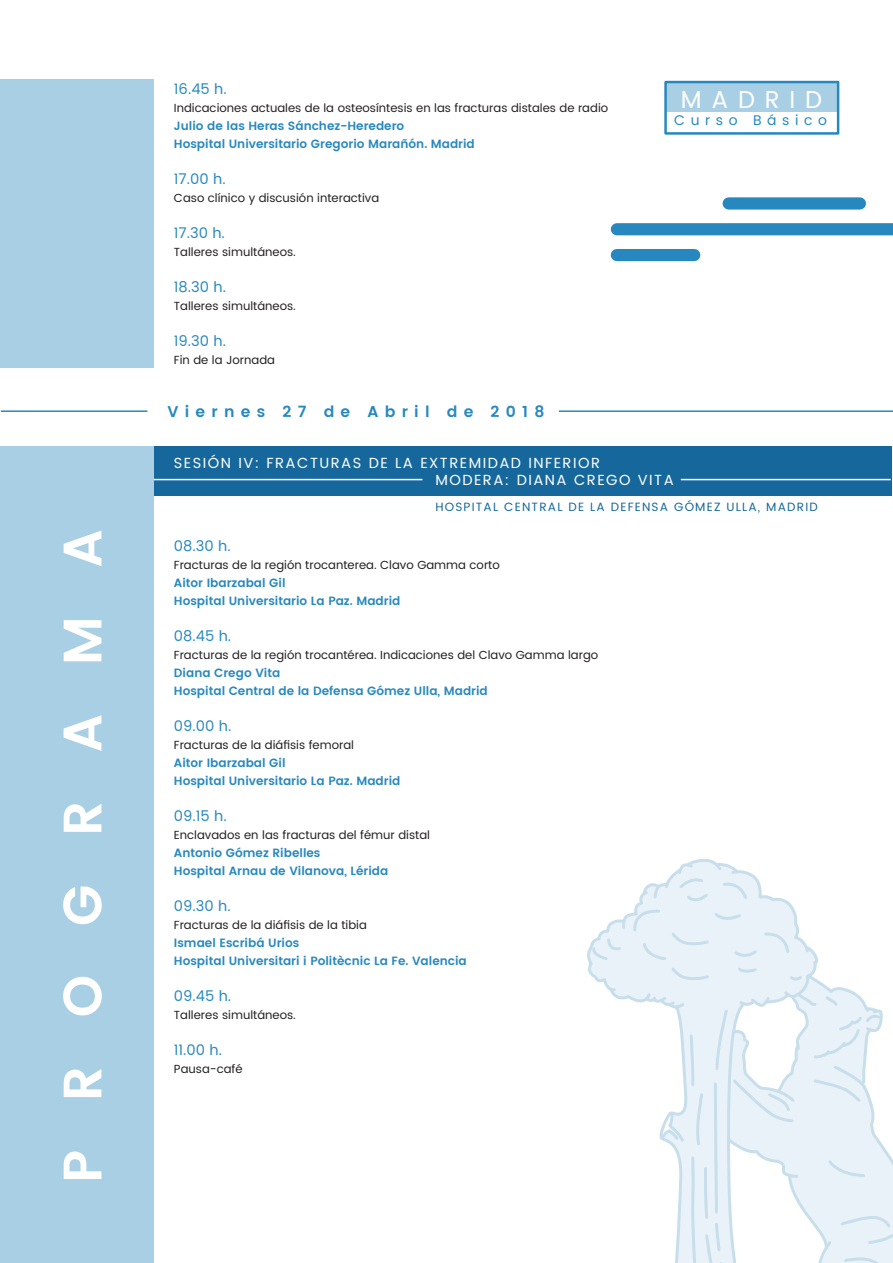
<style>
.page{position:relative;width:893px;height:1263px;background:#fff}
.page>*{position:absolute;margin:0;border:0;box-sizing:border-box;transform-origin:0 0}
.t1{font:24.3px "Poppins";letter-spacing:.4em;color:#fff}
.t2{font:600 15.6px "Poppins";letter-spacing:.4em;color:#2788bf}
.t3{font:14.7px "Poppins";color:#2788bf}
.t4{font:14.7px "Poppins";letter-spacing:.1em;color:#fff}
.t5{font:13.95px "Poppins";letter-spacing:.4em;color:#2788bf}
.t6{font:600 12px/18px "Poppins";color:#2788bf}
.t7{font:12px "Poppins";letter-spacing:.1em;color:#16689c}
.t8{font:11.7px "Poppins";color:#231f20}
</style>
<div class="page">
<div style="left:666px;top:83px;width:172px;height:29px;background:#a9cfe5"></div>
<div style="left:664px;top:81px;width:175px;height:54px;border:2px solid #2788bf"></div>
<hr style="left:559px;top:410px;width:334px;height:2px;background:#2788bf">
<hr style="left:1px;top:410px;width:146px;height:2px;background:#2788bf">
<div style="left:0;top:79px;width:154px;height:288px;background:#a9cfe5"></div>
<div style="left:0;top:446px;width:154px;height:817px;background:#a9cfe5"></div>
<svg style="left:64px;top:1151px;width:37px;height:28px"></svg>
<svg style="left:64px;top:1069px;width:37px;height:28px"></svg>
<svg style="left:63px;top:977px;width:39px;height:38px"></svg>
<svg style="left:63px;top:886px;width:39px;height:38px"></svg>
<svg style="left:64px;top:804px;width:37px;height:28px"></svg>
<svg style="left:64px;top:715px;width:37px;height:36px"></svg>
<svg style="left:64px;top:620px;width:37px;height:41px"></svg>
<svg style="left:64px;top:530px;width:37px;height:36px"></svg>
<div style="left:154px;top:446px;width:737px;height:50px;background:#16689c"></div>
<hr style="left:154px;top:479px;width:268px;height:1px;background:#fff">
<hr style="left:681px;top:479px;width:210px;height:1px;background:#fff">
<svg style="left:587px;top:859px;width:306px;height:404px"></svg>
<div style="left:729px;top:197px;width:131px;height:13px;background:#2788bf"></div>
<div style="left:617px;top:223px;width:276px;height:12px;background:#2788bf"></div>
<div style="left:617px;top:249px;width:77px;height:12px;background:#2788bf"></div>
<p class="t3" style="left:174px;top:78px;width:54px">16.45 h.</p>
<p class="t8" style="left:174px;top:99px;width:436px">Indicaciones actuales de la osteosíntesis en las fracturas distales de radio</p>
<p class="t6" style="left:174px;top:117px;width:302px">Julio de las Heras Sánchez-Heredero<br>Hospital Universitario Gregorio Marañón. Madrid</p>
<p class="t3" style="left:174px;top:168px;width:53px">17.00 h.</p>
<p class="t8" style="left:174px;top:189px;width:207px">Caso clínico y discusión interactiva</p>
<p class="t3" style="left:174px;top:222px;width:53px">17.30 h.</p>
<p class="t8" style="left:174px;top:243px;width:124px">Talleres simultáneos.</p>
<p class="t3" style="left:174px;top:276px;width:54px">18.30 h.</p>
<p class="t8" style="left:174px;top:297px;width:124px">Talleres simultáneos.</p>
<p class="t3" style="left:174px;top:330px;width:54px">19.30 h.</p>
<p class="t8" style="left:174px;top:351px;width:103px">Fin de la Jornada</p>
<h1 class="t1" style="left:681px;top:82px;width:143px">MADRID</h1>
<p class="t5" style="left:674px;top:110px;width:154px">Curso Básico</p>
<h2 class="t2" style="left:168px;top:400px;width:378px">Viernes 27 de Abril de 2018</h2>
<p class="t4" style="left:174px;top:452px;width:428px">SESIÓN IV: FRACTURAS DE LA EXTREMIDAD INFERIOR</p>
<p class="t7" style="left:435px;top:498px;width:384px">HOSPITAL CENTRAL DE LA DEFENSA GÓMEZ ULLA, MADRID</p>
<p class="t4" style="left:435px;top:469px;width:240px">MODERA: DIANA CREGO VITA</p>
<p class="t3" style="left:174px;top:535px;width:58px">08.30 h.</p>
<p class="t8" style="left:174px;top:556px;width:327px">Fracturas de la región trocanterea. Clavo Gamma corto</p>
<p class="t6" style="left:174px;top:574px;width:228px">Aitor Ibarzabal Gil<br>Hospital Universitario La Paz. Madrid</p>
<p class="t3" style="left:174px;top:625px;width:59px">08.45 h.</p>
<p class="t8" style="left:174px;top:646px;width:426px">Fracturas de la región trocantérea. Indicaciones del Clavo Gamma largo</p>
<p class="t6" style="left:174px;top:664px;width:315px">Diana Crego Vita<br>Hospital Central de la Defensa Gómez Ulla, Madrid</p>
<p class="t3" style="left:174px;top:715px;width:59px">09.00 h.</p>
<p class="t8" style="left:174px;top:736px;width:182px">Fracturas de la diáfisis femoral</p>
<p class="t6" style="left:174px;top:754px;width:228px">Aitor Ibarzabal Gil<br>Hospital Universitario La Paz. Madrid</p>
<p class="t3" style="left:174px;top:805px;width:54px">09.15 h.</p>
<p class="t8" style="left:174px;top:826px;width:258px">Enclavados en las fracturas del fémur distal</p>
<p class="t6" style="left:174px;top:844px;width:216px">Antonio Gómez Ribelles<br>Hospital Arnau de Vilanova, Lérida</p>
<p class="t3" style="left:174px;top:895px;width:58px">09.30 h.</p>
<p class="t8" style="left:174px;top:916px;width:195px">Fracturas de la diáfisis de la tibia</p>
<p class="t6" style="left:174px;top:934px;width:294px">Ismael Escribá Urios<br>Hospital Universitari i Politècnic La Fe. Valencia</p>
<p class="t3" style="left:174px;top:985px;width:59px">09.45 h.</p>
<p class="t8" style="left:174px;top:1006px;width:124px">Talleres simultáneos.</p>
<p class="t3" style="left:174px;top:1039px;width:50px">11.00 h.</p>
<p class="t8" style="left:174px;top:1060px;width:70px">Pausa-café</p>
</div>
